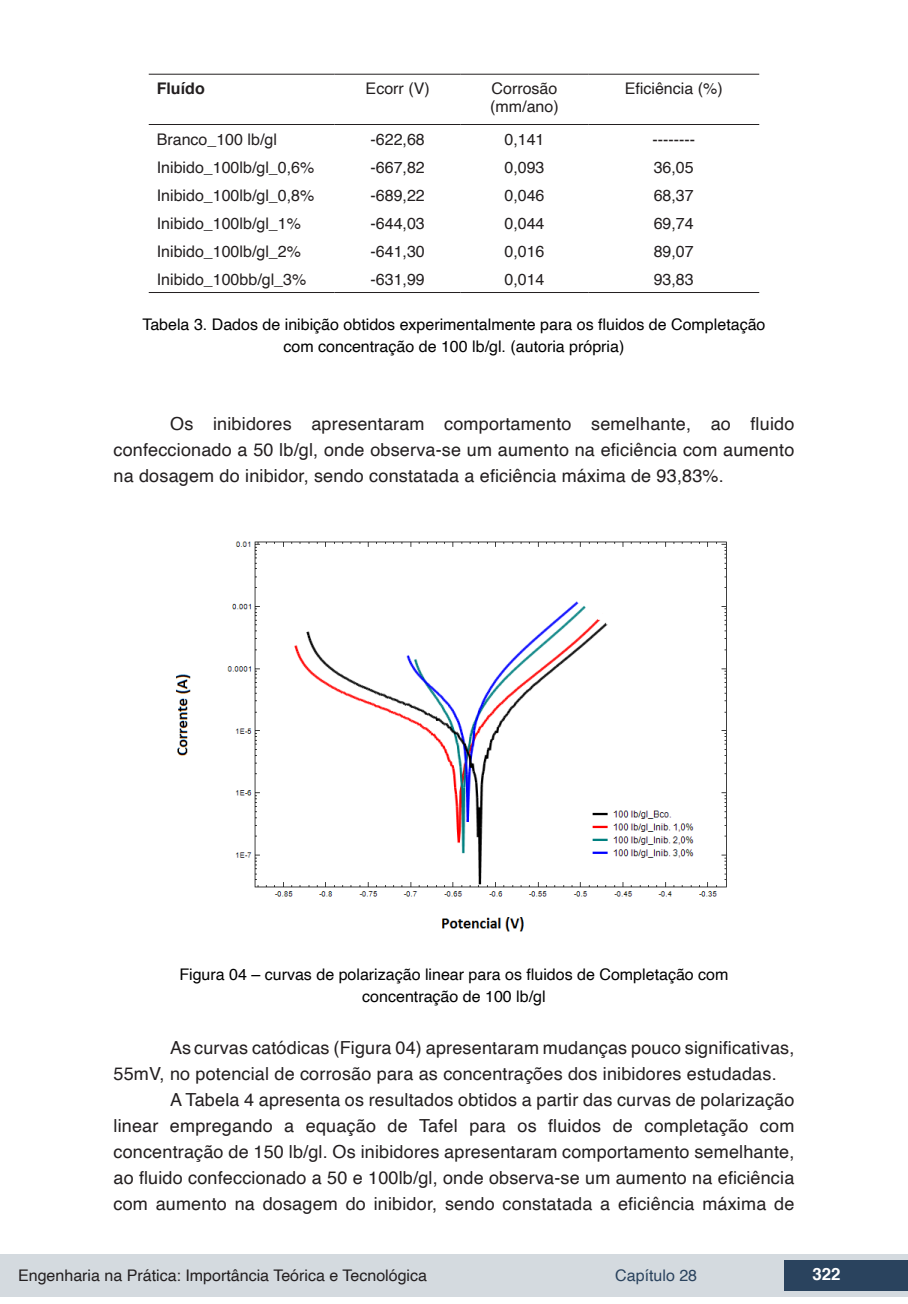
<style>
.page{position:relative;width:908px;height:1304px;background:#fff}
.page>*{position:absolute;margin:0;border:0;box-sizing:border-box;transform-origin:0 0}
.txt{font:18px/26px "Helvetica";letter-spacing:.01em;color:#231f20;text-align:justify}
.t1{font:700 16.8px "Helvetica";color:#fff}
.tab_txt_txt{font:16px "Helvetica";color:#231f20}
.info_tab_graf_imag{font:16px/22px "Helvetica";color:#000;text-align:center}
.t2{font:16px "Helvetica";color:#2a435e}
.tab_txt_txt-2{font:700 16px "Helvetica";color:#231f20}
</style>
<div class="page">
<div style="left:0;top:1254px;width:906px;height:43px;background:#d4dadf"></div>
<div style="left:784px;top:1261px;width:123px;height:30px;background:#2a435e"></div>
<hr style="left:149px;top:292px;width:185px;height:1px;background:#231f20">
<hr style="left:334px;top:292px;width:126px;height:1px;background:#231f20">
<hr style="left:460px;top:292px;width:128px;height:1px;background:#231f20">
<hr style="left:588px;top:292px;width:170px;height:1px;background:#231f20">
<hr style="left:149px;top:74px;width:185px;height:1px;background:#231f20">
<hr style="left:334px;top:74px;width:126px;height:1px;background:#231f20">
<hr style="left:460px;top:74px;width:128px;height:1px;background:#231f20">
<hr style="left:588px;top:74px;width:170px;height:1px;background:#231f20">
<hr style="left:149px;top:124px;width:185px;height:1px;background:#231f20">
<hr style="left:334px;top:124px;width:126px;height:1px;background:#231f20">
<hr style="left:460px;top:124px;width:128px;height:1px;background:#231f20">
<hr style="left:588px;top:124px;width:170px;height:1px;background:#231f20">
<img style="left:176px;top:541px;width:551px;height:391px">
<p class="tab_txt_txt-2" style="left:157px;top:76px;width:49px">Fluído</p>
<p class="tab_txt_txt" style="left:365px;top:76px;width:65px">Ecorr (V)</p>
<p class="tab_txt_txt" style="left:491px;top:76px;width:67px">Corrosão</p>
<p class="tab_txt_txt" style="left:490px;top:94px;width:70px">(mm/ano)</p>
<p class="tab_txt_txt" style="left:624px;top:76px;width:99px">Eficiência (%)</p>
<p class="tab_txt_txt" style="left:157px;top:127px;width:122px">Branco_100 lb/gl</p>
<p class="tab_txt_txt" style="left:370px;top:127px;width:56px">-622,68</p>
<p class="tab_txt_txt" style="left:504px;top:127px;width:42px">0,141</p>
<p class="tab_txt_txt" style="left:652px;top:127px;width:44px">--------</p>
<p class="tab_txt_txt" style="left:157px;top:155px;width:159px">Inibido_100lb/gl_0,6%</p>
<p class="tab_txt_txt" style="left:370px;top:155px;width:56px">-667,82</p>
<p class="tab_txt_txt" style="left:504px;top:155px;width:42px">0,093</p>
<p class="tab_txt_txt" style="left:653px;top:155px;width:42px">36,05</p>
<p class="tab_txt_txt" style="left:157px;top:183px;width:159px">Inibido_100lb/gl_0,8%</p>
<p class="tab_txt_txt" style="left:370px;top:183px;width:56px">-689,22</p>
<p class="tab_txt_txt" style="left:504px;top:183px;width:42px">0,046</p>
<p class="tab_txt_txt" style="left:653px;top:183px;width:42px">68,37</p>
<p class="tab_txt_txt" style="left:157px;top:211px;width:146px">Inibido_100lb/gl_1%</p>
<p class="tab_txt_txt" style="left:370px;top:211px;width:56px">-644,03</p>
<p class="tab_txt_txt" style="left:504px;top:211px;width:42px">0,044</p>
<p class="tab_txt_txt" style="left:653px;top:211px;width:42px">69,74</p>
<p class="tab_txt_txt" style="left:157px;top:239px;width:146px">Inibido_100lb/gl_2%</p>
<p class="tab_txt_txt" style="left:370px;top:239px;width:56px">-641,30</p>
<p class="tab_txt_txt" style="left:504px;top:239px;width:42px">0,016</p>
<p class="tab_txt_txt" style="left:653px;top:239px;width:42px">89,07</p>
<p class="tab_txt_txt" style="left:157px;top:267px;width:151px">Inibido_100bb/gl_3%</p>
<p class="tab_txt_txt" style="left:370px;top:267px;width:56px">-631,99</p>
<p class="tab_txt_txt" style="left:504px;top:267px;width:42px">0,014</p>
<p class="tab_txt_txt" style="left:653px;top:267px;width:42px">93,83</p>
<p class="info_tab_graf_imag" style="left:142px;top:314px;width:624px">Tabela 3. Dados de inibição obtidos experimentalmente para os fluidos de Completação com concentração de 100 lb/gl. (autoria própria)</p>
<p class="txt" style="left:113px;top:411px;width:682px;text-indent:57px">Os inibidores apresentaram comportamento semelhante, ao fluido confeccionado a 50 lb/gl, onde observa-se um aumento na eficiência com aumento na dosagem do inibidor, sendo constatada a eficiência máxima de 93,83%.</p>
<p class="info_tab_graf_imag" style="left:179px;top:964px;width:550px">Figura 04 – curvas de polarização linear para os fluidos de Completação com concentração de 100 lb/gl</p>
<p class="txt" style="left:113px;top:1035px;width:682px;text-indent:57px">As curvas catódicas (Figura 04) apresentaram mudanças pouco significativas,<br>55mV, no potencial de corrosão para as concentrações dos inibidores estudadas.</p>
<p class="txt" style="left:113px;top:1087px;width:682px;text-indent:57px">A Tabela 4 apresenta os resultados obtidos a partir das curvas de polarização linear empregando a equação de Tafel para os fluidos de completação com concentração de 150 lb/gl. Os inibidores apresentaram comportamento semelhante, ao fluido confeccionado a 50 e 100lb/gl, onde observa-se um aumento na eficiência com aumento na dosagem do inibidor, sendo constatada a eficiência máxima de</p>
<p class="tab_txt_txt" style="left:18px;top:1263px;width:410px">Engenharia na Prática: Importância Teórica e Tecnológica</p>
<p class="t2" style="left:615px;top:1263px;width:83px">Capítulo 28</p>
<p class="t1" style="left:812px;top:1261px;width:30px">322</p>
</div>
